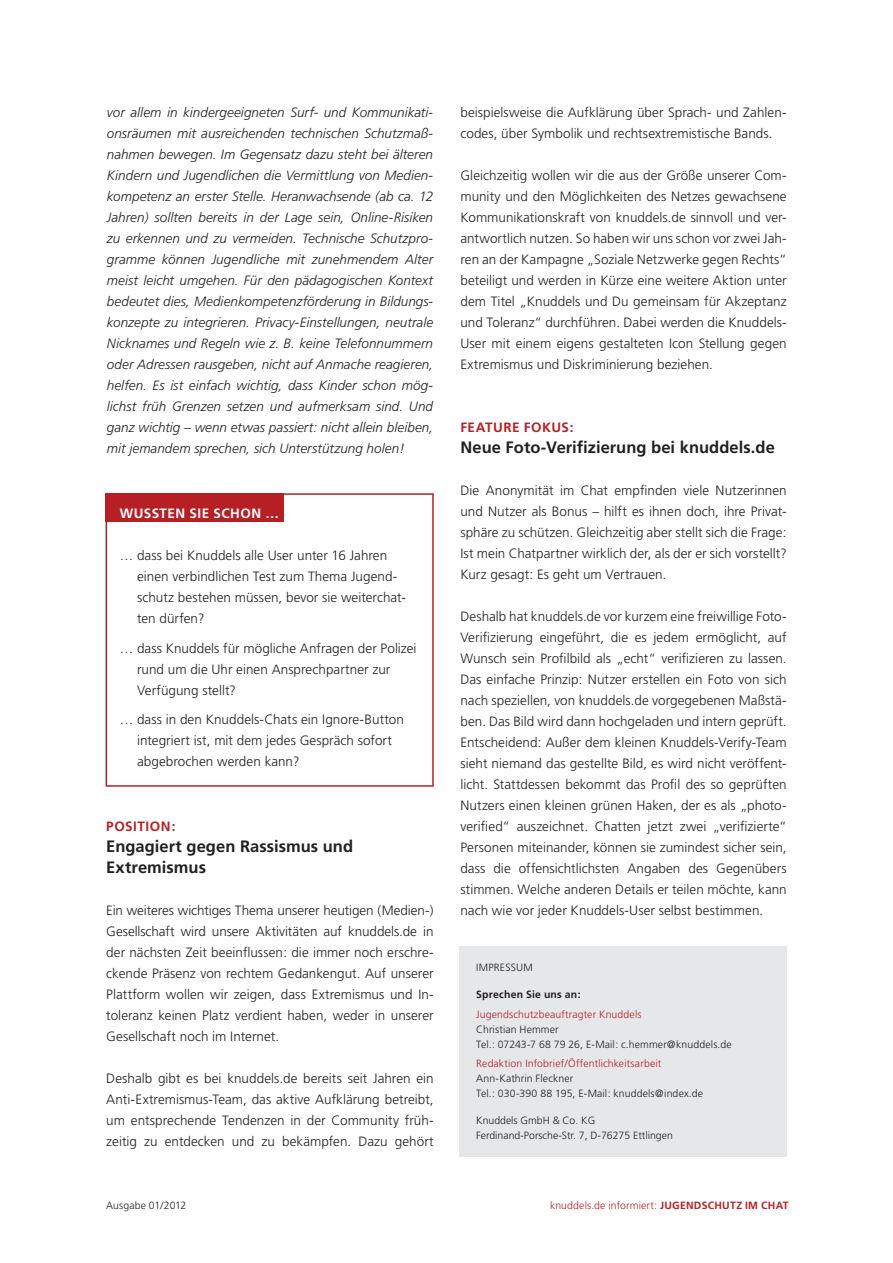
<style>
.page{position:relative;width:893px;height:1263px;background:#fff}
.page>*{position:absolute;margin:0;border:0;box-sizing:border-box;transform-origin:0 0}
.t1{font:700 16.5px/21px "Frutiger";color:#231f20}
.t2{font:300 13.5px/21px "Frutiger";letter-spacing:.005em;color:#231f20;text-align:justify}
.t3{font:italic 300 13.5px/21px "Frutiger";letter-spacing:.005em;color:#231f20;text-align:justify}
.t4{font:700 13.5px "Frutiger";letter-spacing:.035em;color:#b62024}
.t5{font:700 13.5px "Frutiger";letter-spacing:.035em;color:#fff}
.t6{font:300 10.5px/15px "Frutiger";letter-spacing:.005em;color:#231f20}
.t7{font:300 10.5px "Frutiger";letter-spacing:.01em;color:#b62024}
.t8{font:700 10.5px "Frutiger";letter-spacing:.02em;color:#231f20}
.s1{font-weight:700}
</style>
<div class="page">
<div style="left:106px;top:493px;width:178px;height:29px;background:#b62024"></div>
<div style="left:106px;top:493px;width:328px;height:294px;border:2px solid #b62024"></div>
<div style="left:459px;top:946px;width:328px;height:211px;background:#e6e7e9"></div>
<p class="t3" style="left:107px;top:102px;width:328px">vor allem in kindergeeigneten Surf- und Kommunikati&shy;onsräumen mit ausreichenden technischen Schutzmaß&shy;nahmen bewegen. Im Gegensatz dazu steht bei älteren Kindern und Jugendlichen die Vermittlung von Medien&shy;kompetenz an erster Stelle. Heranwachsende (ab ca. 12<br>Jahren) sollten bereits in der Lage sein, Online-Risiken zu erkennen und zu vermeiden. Technische Schutzpro&shy;gramme können Jugendliche mit zunehmendem Alter meist leicht umgehen. Für den pädagogischen Kontext bedeutet dies, Medienkompetenzförderung in Bildungs&shy;konzepte zu integrieren. Privacy-Einstellungen, neutrale Nicknames und Regeln wie z. B. keine Telefonnummern oder Adressen rausgeben, nicht auf Anmache reagieren, helfen. Es ist einfach wichtig, dass Kinder schon mög&shy;lichst früh Grenzen setzen und aufmerksam sind. Und ganz wichtig – wenn etwas passiert: nicht allein bleiben, mit jemandem sprechen, sich Unterstützung holen!</p>
<p class="t5" style="left:120px;top:505px;width:161px">Wussten Sie schon …</p>
<p class="t2" style="left:137px;top:545px;width:270px;text-align:left;text-indent:-17px">… dass bei Knuddels alle User unter 16 Jahren einen verbindlichen Test zum Thema Jugend&shy;schutz bestehen müssen, bevor sie weiterchat&shy;ten dürfen?</p>
<p class="t2" style="left:137px;top:637px;width:281px;text-align:left;text-indent:-17px">… dass Knuddels für mögliche Anfragen der Polizei rund um die Uhr einen Ansprechpartner zur<br>Verfügung stellt?</p>
<p class="t2" style="left:137px;top:709px;width:268px;text-align:left;text-indent:-17px">… dass in den Knuddels-Chats ein Ignore-Button integriert ist, mit dem jedes Gespräch sofort abgebrochen werden kann?</p>
<p class="t4" style="left:106px;top:818px;width:71px">Position:</p>
<p class="t1" style="left:106px;top:836px;width:248px">Engagiert gegen Rassismus und<br>Extremismus</p>
<p class="t2" style="left:106px;top:900px;width:329px">Ein weiteres wichtiges Thema unserer heutigen (Medien-)<br>Gesellschaft wird unsere Aktivitäten auf knuddels.de in der nächsten Zeit beeinflussen: die immer noch erschre&shy;ckende Präsenz von rechtem Gedankengut. Auf unserer Plattform wollen wir zeigen, dass Extremismus und In&shy;toleranz keinen Platz verdient haben, weder in unserer Gesellschaft noch im Internet.</p>
<p class="t2" style="left:106px;top:1068px;width:329px">Deshalb gibt es bei knuddels.de bereits seit Jahren ein Anti-Extremismus-Team, das aktive Aufklärung betreibt, um entsprechende Tendenzen in der Community früh&shy;zeitig zu entdecken und zu bekämpfen. Dazu gehört</p>
<p class="t2" style="left:460px;top:102px;width:328px">beispielsweise die Aufklärung über Sprach- und Zahlen&shy;codes, über Symbolik und rechtsextremistische Bands.</p>
<p class="t2" style="left:460px;top:165px;width:328px">Gleichzeitig wollen wir die aus der Größe unserer Com&shy;munity und den Möglichkeiten des Netzes gewachsene Kommunikationskraft von knuddels.de sinnvoll und ver&shy;antwortlich nutzen. So haben wir uns schon vor zwei Jah&shy;ren an der Kampagne „Soziale Netzwerke gegen Rechts“ beteiligt und werden in Kürze eine weitere Aktion unter dem Titel „Knuddels und Du gemeinsam für Akzeptanz und Toleranz“ durchführen. Dabei werden die Knuddels-User mit einem eigens gestalteten Icon Stellung gegen Extremismus und Diskriminierung beziehen.</p>
<p class="t4" style="left:460px;top:419px;width:115px">Feature Fokus:</p>
<p class="t1" style="left:460px;top:437px;width:316px">Neue Foto-Verifizierung bei knuddels.de</p>
<p class="t2" style="left:460px;top:480px;width:328px">Die Anonymität im Chat empfinden viele Nutzerinnen und Nutzer als Bonus – hilft es ihnen doch, ihre Privat&shy;sphäre zu schützen. Gleichzeitig aber stellt sich die Frage:<br>Ist mein Chatpartner wirklich der, als der er sich vorstellt?<br>Kurz gesagt: Es geht um Vertrauen.</p>
<p class="t2" style="left:460px;top:606px;width:328px">Deshalb hat knuddels.de vor kurzem eine freiwillige Foto-Verifizierung eingeführt, die es jedem ermöglicht, auf Wunsch sein Profilbild als „echt“ verifizieren zu lassen.<br>Das einfache Prinzip: Nutzer erstellen ein Foto von sich nach speziellen, von knuddels.de vorgegebenen Maßstä&shy;ben. Das Bild wird dann hochgeladen und intern geprüft.<br>Entscheidend: Außer dem kleinen Knuddels-Verify-Team sieht niemand das gestellte Bild, es wird nicht veröffent&shy;licht. Stattdessen bekommt das Profil des so geprüften Nutzers einen kleinen grünen Haken, der es als „photo&shy;verified“ auszeichnet. Chatten jetzt zwei „verifizierte“ Personen miteinander, können sie zumindest sicher sein, dass die offensichtlichsten Angaben des Gegenübers stimmen. Welche anderen Details er teilen möchte, kann nach wie vor jeder Knuddels-User selbst bestimmen.</p>
<p class="t6" style="left:476px;top:960px;width:11px">Impressum</p>
<p class="t8" style="left:476px;top:988px;width:106px">Sprechen Sie uns an:</p>
<p class="t7" style="left:476px;top:1008px;width:167px">Jugendschutzbeauftragter Knuddels</p>
<p class="t6" style="left:476px;top:1021px;width:257px">Christian Hemmer<br>Tel.: 07243-7 68 79 26, E-Mail: c.hemmer@knuddels.de</p>
<p class="t7" style="left:476px;top:1057px;width:187px">Redaktion Infobrief/Öffentlichkeitsarbeit</p>
<p class="t6" style="left:476px;top:1071px;width:228px">Ann-Kathrin Fleckner<br>Tel.: 030-390 88 195, E-Mail: knuddels@index.de</p>
<p class="t6" style="left:476px;top:1113px;width:198px">Knuddels GmbH &amp; Co. KG<br>Ferdinand-Porsche-Str. 7, D-76275 Ettlingen</p>
<p class="t6" style="left:106px;top:1198px;width:82px">Ausgabe 01/2012</p>
<p class="t7" style="left:550px;top:1199px;width:240px">knuddels.de informiert: <span class="s1">Jugendschutz im Chat</span></p>
</div>
